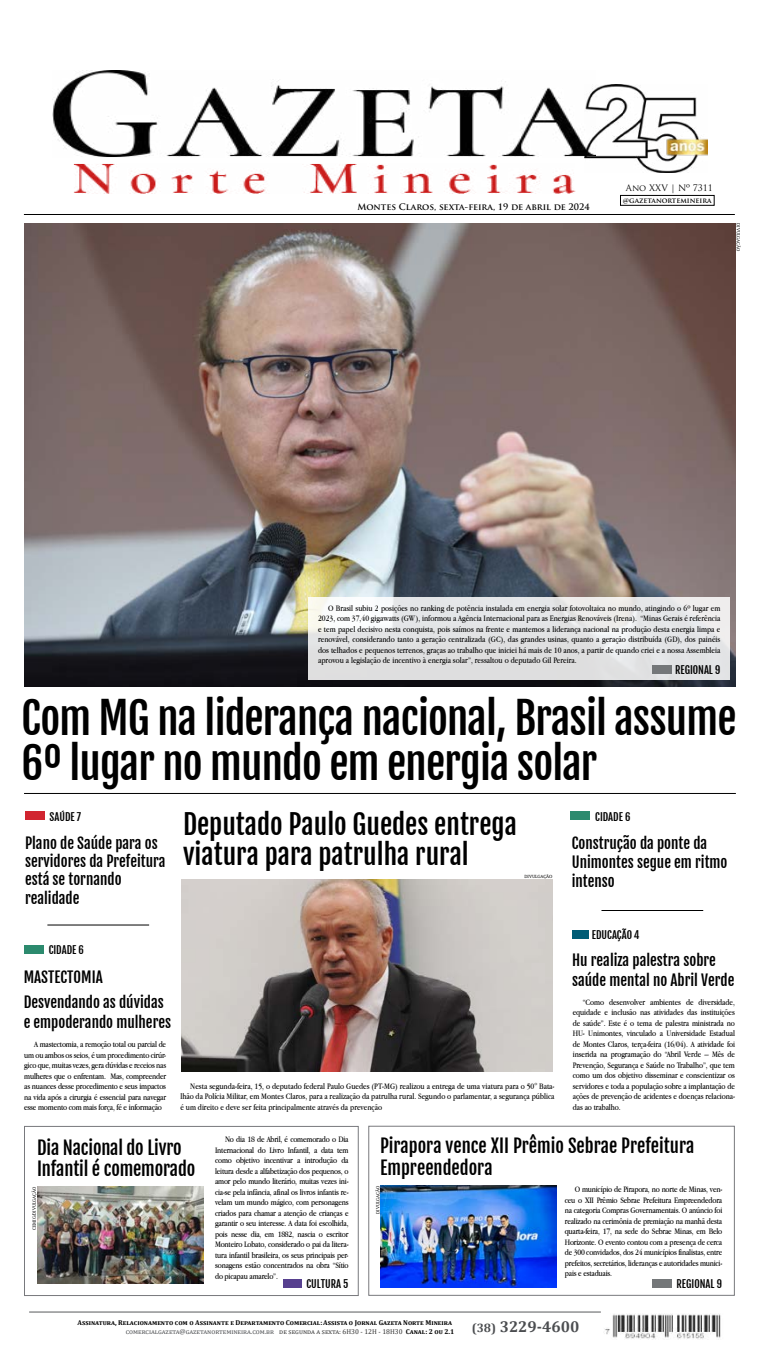
<style>
.page{position:relative;width:759px;height:1365px;background:#fff}
.page>*{position:absolute;margin:0;border:0;box-sizing:border-box;transform-origin:0 0}
.t1{font:42.88px/44.6px "Fjalla One";letter-spacing:-.02em;color:#000}
.t2{font:27.12px/30.6px "Fjalla One";color:#000}
.t3{font:18.38px/21.9px "Fjalla One";color:#000}
.t4{font:700 15.75px "Cambria";color:#4b4d50}
.t5{font:14.88px/18.4px "Fjalla One";color:#000}
.t6{font:700 12.25px "Cambria";color:#4b4d50}
.t7{font:10.5px "Fjalla One";color:#000}
.t8{font:8.75px/10.5px "Apple Garamond";letter-spacing:-.02em;color:#000;text-align:justify}
.t9{font:8.75px "Apple Garamond";color:#000}
.t10{font:700 8.75px "Trajan Pro";color:#000}
.t11{font:8.75px "Trajan Pro";color:#000}
.t12{font:700 7px "Cambria";color:#000}
.t13{font:7px "Cambria";color:#333}
.t14{font:7px "Cambria";color:#4b4d50}
.t15{font:700 7px "Trajan Pro";color:#000}
.t16{font:4.38px "Andada";color:#000}
.s1{font-weight:700;color:#000}
</style>
<div class="page">
<hr style="left:29px;top:1311px;width:572px;height:1px;background:#58595b">
<img style="left:53px;top:70px;width:532px;height:124px">
<img style="left:585px;top:84px;width:122px;height:88px">
<div style="left:620px;top:195px;width:94px;height:10px;border:1px solid #000"></div>
<hr style="left:24px;top:214px;width:711px;height:1px;background:#000">
<img style="left:605px;top:1314px;width:116px;height:24px">
<div style="left:572px;top:930px;width:16px;height:8px;background:#005c76"></div>
<hr style="left:24px;top:793px;width:712px;height:1px;background:#000">
<hr style="left:47px;top:924px;width:102px;height:1px;background:#000">
<div style="left:24px;top:944px;width:20px;height:9px;background:#2c8a6e"></div>
<div style="left:571px;top:811px;width:19px;height:9px;background:#2c8a6e"></div>
<div style="left:368px;top:1125px;width:367px;height:170px;border:1px solid #78797d"></div>
<div style="left:24px;top:1125px;width:335px;height:170px;border:1px solid #78797d"></div>
<img style="left:381px;top:1185px;width:176px;height:102px">
<img style="left:37px;top:1186px;width:167px;height:97px">
<img style="left:24px;top:223px;width:711px;height:463px">
<div style="left:284px;top:1278px;width:18px;height:9px;background:#57408f"></div>
<div style="left:653px;top:1278px;width:19px;height:9px;background:#747779"></div>
<hr style="left:601px;top:910px;width:102px;height:1px;background:#000">
<div style="left:25px;top:811px;width:19px;height:9px;background:#d12530"></div>
<svg style="left:308px;top:597px;width:421px;height:83px;background:#e4e5e6"></svg>
<div style="left:652px;top:664px;width:19px;height:9px;background:#747779"></div>
<img style="left:181px;top:879px;width:372px;height:191px">
<p class="t10" style="left:357px;top:201px;width:234px">Montes Claros, sexta-feira, 19 de abril de 2024</p>
<p class="t11" style="left:626px;top:182px;width:89px">Ano XXV | Nº 7311</p>
<p class="t15" style="left:623px;top:196px;width:90px">@gazetanortemineira</p>
<p class="t16" style="left:741px;top:223px;width:30px;rotate:90deg">DIVULGAÇÃO</p>
<p class="t8" style="left:318px;top:602px;width:404px;text-indent:10px">O Brasil subiu 2 posições no ranking de potência instalada em energia solar fotovoltaica no mundo, atingindo º6o lugar em 2023, com 37,40 gigawatts (GW ,) informou a Agência Internacional para as Energias Renováveis (Irena .) “Minas Gerais é referência e tem papel decisivo nesta conquista, pois saímos na frente e mantemos a liderança nacional na produção desta energia limpa e renovável, considerando tanto a geração centralizada (GC ,) das grandes usinas, quanto a geração distribuída (GD ,) dos painéis dos telhados e pequenos terrenos, graças ao trabalho que iniciei há mais de 10 anos a, partir de quando criei ae nossa Assembleia aprovou a legislação de incentivo à energia solar ,” ressaltou o deputado Gil Pereira.</p>
<p class="t7" style="left:675px;top:663px;width:47px">REGIONAL 9</p>
<h1 class="t1" style="left:22px;top:696px;width:717px">Com MG na liderança nacional, Brasil assume º6 lugar no mundo em energia solar</h1>
<p class="t7" style="left:50px;top:810px;width:33px">SAÚDE 7</p>
<h3 class="t5" style="left:25px;top:833px;width:142px">Plano de Saúde para os servidores da Prefeitura está se tornando realidade</h3>
<h2 class="t2" style="left:183px;top:808px;width:335px">Deputado Paulo Guedes entrega viatura para patrulha rural</h2>
<p class="t16" style="left:524px;top:873px;width:30px">DIVULGAÇÃO</p>
<p class="t7" style="left:595px;top:810px;width:37px">CIDADE 6</p>
<h3 class="t5" style="left:572px;top:833px;width:157px;line-height:19.2px">Construção da ponte da<br>Unimontes segue em ritmo intenso</h3>
<p class="t7" style="left:592px;top:928px;width:49px">EDUCAÇÃO 4</p>
<p class="t7" style="left:49px;top:943px;width:37px">CIDADE 6</p>
<h3 class="t5" style="left:572px;top:950px;width:164px;line-height:20.1px">Hu realiza palestra sobre saúde mental no Abril Verde</h3>
<p class="t8" style="left:699px;top:996px;width:38px">diversidade,</p>
<h3 class="t5" style="left:24px;top:967px;width:80px">MASTECTOMIA</h3>
<h3 class="t5" style="left:24px;top:991px;width:149px;line-height:20.1px">Desvendando as dúvidas e empoderando mulheres</h3>
<p class="t8" style="left:609px;top:996px;width:38px">desenvolver</p>
<p class="t8" style="left:650px;top:996px;width:32px">ambientes</p>
<p class="t8" style="left:686px;top:996px;width:9px">de</p>
<p class="t8" style="left:573px;top:996px;width:164px;text-align:left;text-indent:10px">“Como<br>equidade e inclusão nas atividades das instituições de saúde .” Este oé tema de palestra ministrada no HU- Unimontes, vinculado a Universidade Estadual de Montes Claros, terça-feira (16/04 A.) atividade foi inserida na programação do “Abril Verde – Mês de Prevenção, Segurança e Saúde no Trabalho ,” que tem como um dos objetivo disseminar e conscientizar os servidores e toda a população sobre a implantação de</p>
<p class="t8" style="left:573px;top:1101px;width:49px">das ao trabalho.</p>
<p class="t8" style="left:34px;top:1038px;width:134px">A mastectomia a, remoção total ou parcial de</p>
<p class="t8" style="left:24px;top:1059px;width:144px">gico que, muitas vezes, gera dúvidas e receios nas</p>
<p class="t8" style="left:24px;top:1049px;width:143px">um ou ambos os seios é, um procedimento cirúr-</p>
<p class="t8" style="left:110px;top:1070px;width:57px">Mas, compreender</p>
<p class="t8" style="left:24px;top:1070px;width:143px;text-align:left">mulheres que o enfrentam.<br>as nuances desse procedimento e seus impactos na vida após a cirurgia é essencial para navegar esse momento com mais força fé, e informação</p>
<p class="t9" style="left:190px;top:1080px;width:366px">Nesta segunda-feira, 15, o deputado federal Paulo Guedes (PT-MG) realizou a entrega de uma viatura para o 50° Bata-</p>
<p class="t9" style="left:180px;top:1101px;width:203px">é um direito e deve ser feita principalmente através da prevenção</p>
<h3 class="t3" style="left:380px;top:1134px;width:316px">Pirapora vence XII Prêmio Sebrae Prefeitura<br>Empreendedora</h3>
<p class="t8" style="left:573px;top:1090px;width:164px">ações de prevenção de acidentes e doenças relaciona-</p>
<p class="t9" style="left:180px;top:1091px;width:376px">lhão da Polícia Militar, em Montes Claros, para a realização da patrulha rural. Segundo o parlamentar a, segurança pública</p>
<p class="t8" style="left:215px;top:1133px;width:135px;text-align:right">No dia 18 de Abril é, comemorado o Dia<br>Internacional do Livro Infantil a, data tem da</p>
<h3 class="t3" style="left:37px;top:1136px;width:160px">Dia Nacional do Livro<br>Infantil é comemorado</h3>
<p class="t8" style="left:236px;top:1154px;width:25px">objetivo</p>
<p class="t8" style="left:305px;top:1154px;width:34px">introdução</p>
<p class="t8" style="left:264px;top:1154px;width:30px">incentivar</p>
<p class="t8" style="left:215px;top:1154px;width:135px">como<br>leitura desde a alfabetização dos pequenos o,</p>
<p class="t8" style="left:215px;top:1196px;width:135px">velam um mundo mágico, com personagens</p>
<p class="t8" style="left:297px;top:1154px;width:5px">a</p>
<p class="t8" style="left:215px;top:1175px;width:135px">amor pelo mundo literário, muitas vezes ini-</p>
<p class="t8" style="left:215px;top:1207px;width:135px">criados para chamar a atenção de crianças e garantir o seu interesse A. data foi escolhida, pois nesse dia, em 1882, nascia o escritor</p>
<p class="t8" style="left:215px;top:1259px;width:135px">sonagens estão concentrados na obra “Sítio</p>
<p class="t8" style="left:575px;top:1183px;width:149px">O município de Pirapora, no norte de Minas, ven-</p>
<p class="t8" style="left:565px;top:1204px;width:159px">na categoria Compras Governamentais O. anúncio foi realizado na cerimônia de premiação na manhã desta quarta-feira, 17, na sede do Sebrae Minas, em Belo Horizonte O. evento contou com a presença de cerca de 300 convidados, dos 24 municípios finalistas, entre</p>
<p class="t8" style="left:565px;top:1267px;width:49px">pais e estaduais.</p>
<p class="t16" style="left:376px;top:1213px;width:30px;rotate:-90deg">DIVULGAÇÃO</p>
<p class="t16" style="left:32px;top:1229px;width:45px;rotate:-90deg">CEMIG/DIVULGAÇÃO</p>
<p class="t8" style="left:215px;top:1186px;width:135px">cia s e- pela infância, afinal os livros infantis re-</p>
<p class="t8" style="left:565px;top:1194px;width:159px">ceu o XII Prêmio Sebrae Prefeitura Empreendedora</p>
<p class="t8" style="left:215px;top:1238px;width:135px">Monteiro Lobato, considerado o pai da litera-</p>
<p class="t8" style="left:215px;top:1270px;width:64px">do picapau amarelo .“</p>
<p class="t8" style="left:215px;top:1249px;width:135px">tura infantil brasileira, os seus principais per-</p>
<p class="t8" style="left:565px;top:1257px;width:159px">prefeitos, secretários, lideranças e autoridades munici-</p>
<p class="t7" style="left:306px;top:1277px;width:44px">CULTURA 5</p>
<p class="t7" style="left:677px;top:1277px;width:47px">REGIONAL 9</p>
<p class="t12" style="left:78px;top:1317px;width:376px">Assinatura, Relacionamento com o Assinante e Departamento Comercial:Assista o Jornal Gazeta Norte Mineira</p>
<h3 class="t4" style="left:500px;top:1314px;width:81px">3229-4600</h3>
<h3 class="t6" style="left:472px;top:1318px;width:26px">(38)</h3>
<p class="t14" style="left:126px;top:1326px;width:150px">comercialgazeta@gazetanortemineira.com.br</p>
<p class="t13" style="left:279px;top:1326px;width:177px">de segunda a sexta H6: 30 - 12H - 18H30 <span class="s1">Canal 2: ou 2.1</span></p>
</div>
